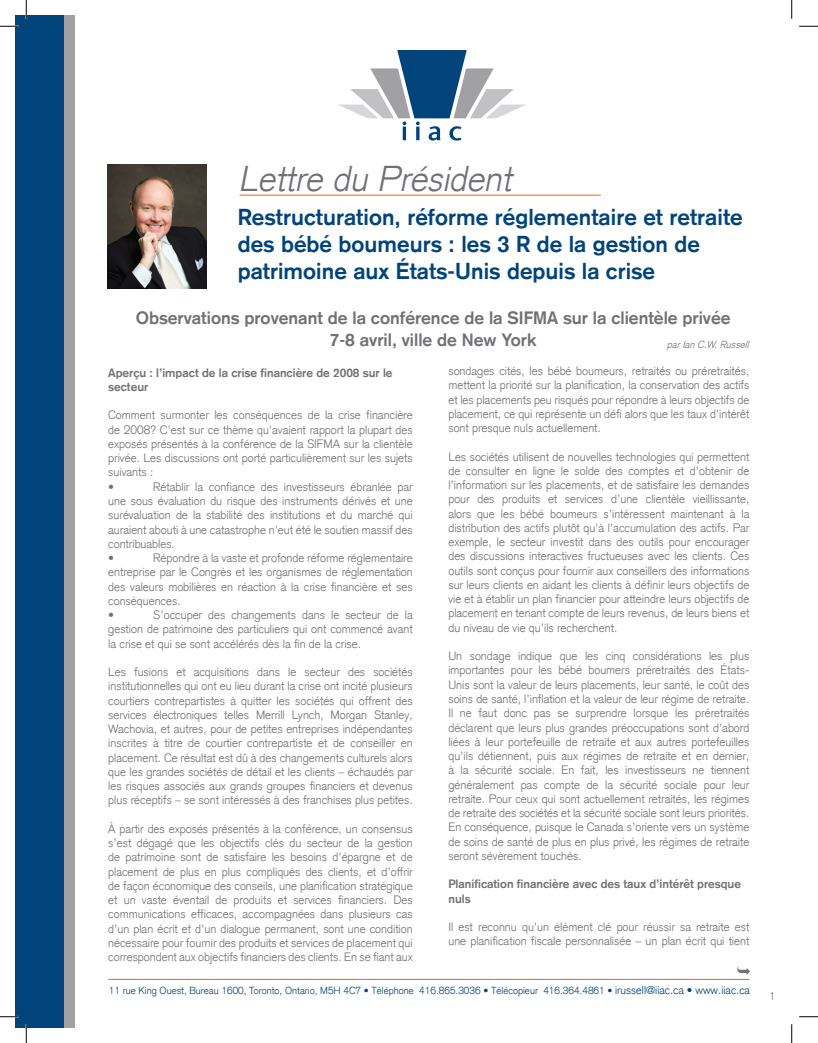
<style>
.page{position:relative;width:818px;height:1043px;background:#fff}
.page>*{position:absolute;margin:0;border:0;box-sizing:border-box;transform-origin:0 0}
.t1{font:italic 300 35px "Akzidenz Grotesk CE";color:#717074}
.t2{font:700 22.5px/27px "Akzidenz Grotesk CE";letter-spacing:.005em;color:#00447b}
.t3{font:700 17.5px/22.5px "Akzidenz Grotesk CE";color:#717074;text-align:center}
.t4{font:300 11.88px/14.2px "Akzidenz Grotesk CE";color:#717074;text-align:justify}
.t5{font:700 11.88px/14.2px "Akzidenz Grotesk CE";color:#717074}
.t6{font:300 11.25px "Akzidenz Grotesk CE";color:#717074}
.t7{font:300 10px "Akzidenz Grotesk CE";color:#00447b}
.t8{font:italic 300 10px "Akzidenz Grotesk CE";color:#717074}
.s1{font-size:11.25px}
</style>
<div class="page">
<img style="left:107px;top:165px;width:100px;height:124px">
<div style="left:15px;top:15px;width:50px;height:1013px;background:#00447b"></div>
<div style="left:64px;top:15px;width:10px;height:1013px;background:#a1a1a5"></div>
<svg style="left:338px;top:50px;width:188px;height:90px"></svg>
<hr style="left:240px;top:195px;width:360px;height:1px;background:#f26021">
<hr style="left:108px;top:978px;width:641px;height:1px;background:#f26021">
<svg style="left:0;top:25px;width:19px;height:2px"></svg>
<svg style="left:799px;top:25px;width:19px;height:2px"></svg>
<svg style="left:0;top:1015px;width:19px;height:2px"></svg>
<svg style="left:799px;top:1016px;width:19px;height:1px"></svg>
<svg style="left:25px;top:0;width:2px;height:19px"></svg>
<svg style="left:25px;top:1024px;width:2px;height:18px"></svg>
<svg style="left:791px;top:0;width:1px;height:19px"></svg>
<svg style="left:791px;top:1024px;width:1px;height:18px"></svg>
<h1 class="t1" style="left:238px;top:156px;width:283px">Lettre du Président</h1>
<h2 class="t2" style="left:238px;top:204px;width:506px">Restructuration, réforme réglementaire et retraite des bébé boumeurs : les 3 R de la gestion de patrimoine aux États-Unis depuis la crise</h2>
<h3 class="t3" style="left:136px;top:306px;width:596px">Observations provenant de la conférence de la SIFMA sur la clientèle privée<br>7-8 avril, ville de New York</h3>
<p class="t8" style="left:666px;top:337px;width:86px">parIanC.W.Russell</p>
<p class="t5" style="left:108px;top:365px;width:286px">Aperçu : l’impact de la crise financière de 2008 sur le secteur</p>
<p class="t4" style="left:108px;top:408px;width:306px;text-align:left">Comment surmonter les conséquences de la crise financière de 2008? C’est sur ce thème qu’avaient rapport la plupart des exposés présentés à la conférence de la SIFMA sur la clientèle privée. Les discussions ont porté particulièrement sur les sujets suivants :<br>•</p>
<p class="t4" style="left:108px;top:479px;width:306px;text-align:left;text-indent:45px">Rétablir la confiance des investisseurs ébranlée par une sous évaluation du risque des instruments dérivés et une surévaluation de la stabilité des institutions et du marché qui auraient abouti à une catastrophe n’eut été le soutien massif des contribuables.<br>•</p>
<p class="t4" style="left:108px;top:550px;width:306px;text-align:left;text-indent:45px">Répondre à la vaste et profonde réforme réglementaire entreprise par le Congrès et les organismes de réglementation des valeurs mobilières en réaction à la crise financière et ses conséquences.<br>•</p>
<p class="t4" style="left:108px;top:607px;width:306px;text-indent:45px">S’occuper des changements dans le secteur de la gestion de patrimoine des particuliers qui ont commencé avant la crise et qui se sont accélérés dès la fin de la crise.</p>
<p class="t4" style="left:108px;top:664px;width:306px">Les fusions et acquisitions dans le secteur des sociétés institutionnelles qui ont eu lieu durant la crise ont incité plusieurs courtiers contrepartistes à quitter les sociétés qui offrent des services électroniques telles Merrill Lynch, Morgan Stanley, Wachovia, et autres, pour de petites entreprises indépendantes inscrites à titre de courtier contrepartiste et de conseiller en placement. Ce résultat est dû à des changements culturels alors que les grandes sociétés de détail et les clients – échaudés par les risques associés aux grands groupes financiers et devenus plus réceptifs – se sont intéressés à des franchises plus petites.</p>
<p class="t4" style="left:108px;top:821px;width:306px">À partir des exposés présentés à la conférence, un consensus s’est dégagé que les objectifs clés du secteur de la gestion de patrimoine sont de satisfaire les besoins d’épargne et de placement de plus en plus compliqués des clients, et d’offrir de façon économique des conseils, une planification stratégique et un vaste éventail de produits et services financiers. Des communications efficaces, accompagnées dans plusieurs cas d’un plan écrit et d’un dialogue permanent, sont une condition nécessaire pour fournir des produits et services de placement qui correspondent aux objectifs financiers des clients. En se fiant aux</p>
<p class="t4" style="left:448px;top:364px;width:302px">sondages cités, les bébé boumeurs, retraités ou préretraités, mettent la priorité sur la planification, la conservation des actifs et les placements peu risqués pour répondre à leurs objectifs de placement, ce qui représente un défi alors que les taux d’intérêt sont presque nuls actuellement.</p>
<p class="t4" style="left:448px;top:449px;width:302px">Les sociétés utilisent de nouvelles technologies qui permettent de consulter en ligne le solde des comptes et d’obtenir de l’information sur les placements, et de satisfaire les demandes pour des produits et services d’une clientèle vieillissante, alors que les bébé boumeurs s’intéressent maintenant à la distribution des actifs plutôt qu’à l’accumulation des actifs. Par exemple, le secteur investit dans des outils pour encourager des discussions interactives fructueuses avec les clients. Ces outils sont conçus pour fournir aux conseillers des informations sur leurs clients en aidant les clients à définir leurs objectifs de vie et à établir un plan financier pour atteindre leurs objectifs de placement en tenant compte de leurs revenus, de leurs biens et du niveau de vie qu’ils recherchent.</p>
<p class="t4" style="left:448px;top:649px;width:302px">Un sondage indique que les cinq considérations les plus importantes pour les bébé boumers préretraités des États-Unis sont la valeur de leurs placements, leur santé, le coût des soins de santé, l’inflation et la valeur de leur régime de retraite.<br>Il ne faut donc pas se surprendre lorsque les préretraités déclarent que leurs plus grandes préoccupations sont d’abord liées à leur portefeuille de retraite et aux autres portefeuilles qu’ils détiennent, puis aux régimes de retraite et en dernier, à la sécurité sociale. En fait, les investisseurs ne tiennent généralement pas compte de la sécurité sociale pour leur retraite. Pour ceux qui sont actuellement retraités, les régimes de retraite des sociétés et la sécurité sociale sont leurs priorités.<br>En conséquence, puisque le Canada s’oriente vers un système de soins de santé de plus en plus privé, les régimes de retraite seront sévèrement touchés.</p>
<p class="t5" style="left:448px;top:877px;width:294px">Planification financière avec des taux d’intérêt presque nuls</p>
<p class="t4" style="left:448px;top:919px;width:302px">Il est reconnu qu’un élément clé pour réussir sa retraite est une planification fiscale personnalisée – un plan écrit qui tient</p>
<p class="t7" style="left:109px;top:983px;width:642px">11 rue King Ouest, Bureau 1600, Toronto, Ontario, M5H 4C7 • Téléphone 416.865.3036 • Télécopieur 416.364.4861 • <span class="s1">irussell@iiac.ca • www.iiac.ca</span></p>
<p class="t6" style="left:769px;top:988px;width:8px">1</p>
</div>
